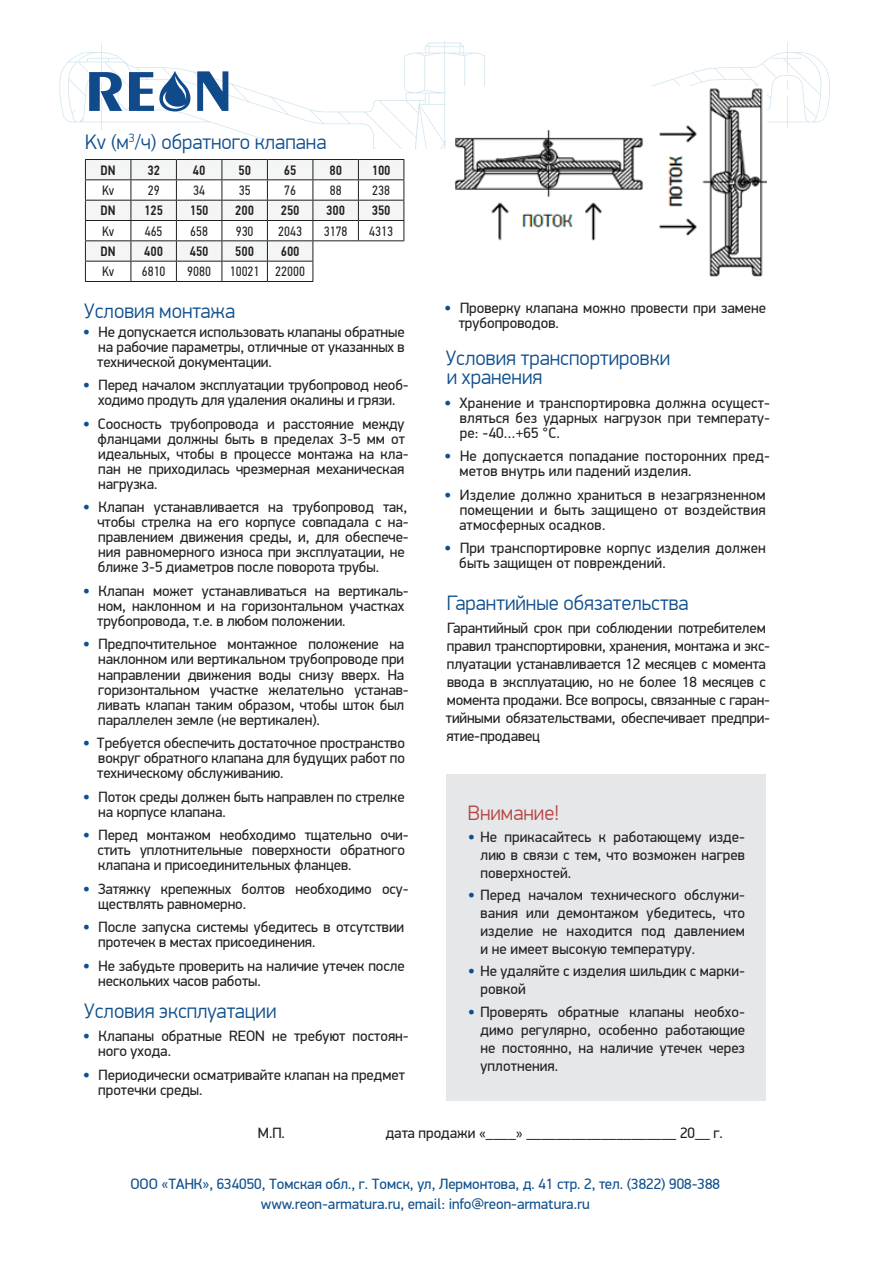
<style>
.page{position:relative;width:893px;height:1263px;background:#fff}
.page>*{position:absolute;margin:0;border:0;box-sizing:border-box;transform-origin:0 0}
.Н_1{font:300 21px/19.5px "PF Din Display Pro";color:#0f4f8d}
.zag2{font:300 21px "PF Din Display Pro";color:#0f4f8d}
.zag2-2{font:300 21px "PF Din Display Pro";color:#b54647}
.список{font:15px/15px "PF Din Display Pro";letter-spacing:-.005em;color:#231f20}
.t1{font:15px/19.5px "PF Din Display Pro";color:#0f4f8d;text-align:center}
.t2{font:13.5px "PF Din Text Cond Pro";color:#231f20}
.t3{font:500 13.5px "PF Din Text Cond Pro";color:#231f20}
.s1{font-size:18px;color:#0f4f8d}
</style>
<div class="page">
<svg style="left:59px;top:41px;width:771px;height:108px"></svg>
<svg style="left:89px;top:71px;width:139px;height:45px"></svg>
<svg style="left:85px;top:159px;width:320px;height:122px"></svg>
<hr style="left:85px;top:281px;width:46px;height:1px;background:#231f20">
<hr style="left:131px;top:281px;width:45px;height:1px;background:#231f20">
<hr style="left:176px;top:281px;width:46px;height:1px;background:#231f20">
<hr style="left:222px;top:281px;width:45px;height:1px;background:#231f20">
<hr style="left:267px;top:281px;width:46px;height:1px;background:#231f20">
<img style="left:446px;top:86px;width:320px;height:191px">
<div style="left:446px;top:774px;width:320px;height:327px;background:#e6e7e9"></div>
<p class="zag2" style="left:85px;top:130px;width:243px">Kv (м<sup>3</sup>/ч) обратного клапана</p>
<p class="t3" style="left:101px;top:162px;width:17px">DN</p>
<p class="t3" style="left:147px;top:162px;width:14px">32</p>
<p class="t3" style="left:193px;top:162px;width:14px">40</p>
<p class="t3" style="left:238px;top:162px;width:14px">50</p>
<p class="t3" style="left:284px;top:162px;width:14px">65</p>
<p class="t3" style="left:329px;top:162px;width:14px">80</p>
<p class="t3" style="left:372px;top:162px;width:20px">100</p>
<p class="t2" style="left:102px;top:182px;width:14px">Kv</p>
<p class="t2" style="left:148px;top:182px;width:13px">29</p>
<p class="t2" style="left:193px;top:182px;width:13px">34</p>
<p class="t2" style="left:239px;top:182px;width:13px">35</p>
<p class="t2" style="left:284px;top:182px;width:13px">76</p>
<p class="t2" style="left:330px;top:182px;width:13px">88</p>
<p class="t2" style="left:372px;top:182px;width:19px">238</p>
<p class="t3" style="left:101px;top:203px;width:17px">DN</p>
<p class="t3" style="left:144px;top:203px;width:20px">125</p>
<p class="t3" style="left:190px;top:203px;width:20px">150</p>
<p class="t3" style="left:235px;top:203px;width:20px">200</p>
<p class="t3" style="left:281px;top:203px;width:20px">250</p>
<p class="t3" style="left:326px;top:203px;width:20px">300</p>
<p class="t3" style="left:372px;top:203px;width:20px">350</p>
<p class="t2" style="left:102px;top:223px;width:14px">Kv</p>
<p class="t2" style="left:145px;top:223px;width:19px">465</p>
<p class="t2" style="left:190px;top:223px;width:19px">658</p>
<p class="t2" style="left:236px;top:223px;width:19px">930</p>
<p class="t2" style="left:278px;top:223px;width:25px">2043</p>
<p class="t2" style="left:324px;top:223px;width:25px">3178</p>
<p class="t2" style="left:369px;top:223px;width:25px">4313</p>
<p class="t3" style="left:101px;top:243px;width:17px">DN</p>
<p class="t3" style="left:144px;top:243px;width:20px">400</p>
<p class="t3" style="left:190px;top:243px;width:20px">450</p>
<p class="t3" style="left:235px;top:243px;width:20px">500</p>
<p class="t3" style="left:281px;top:243px;width:20px">600</p>
<p class="t2" style="left:102px;top:264px;width:14px">Kv</p>
<p class="t2" style="left:142px;top:264px;width:25px">6810</p>
<p class="t2" style="left:187px;top:264px;width:25px">9080</p>
<p class="t2" style="left:230px;top:264px;width:31px">10021</p>
<p class="t2" style="left:275px;top:264px;width:31px">22000</p>
<p class="Н_1" style="left:84px;top:301px;width:152px">Условия монтажа</p>
<p class="список" style="left:97px;top:324px;width:309px;text-align:justify;text-indent:-14px"><span class="s1">•</span> Не допускается использовать клапаны обратные на рабочие параметры, отличные от указанных в технической документации.</p>
<p class="список" style="left:83px;top:378px;width:327px;text-align:center"><span class="s1">•</span> Перед началом эксплуатации трубопровод необ&shy;ходимо продуть для удаления окалины и грязи.</p>
<p class="список" style="left:97px;top:416px;width:313px;text-indent:-15px"><span class="s1">•</span> Соосность трубопровода и расстояние между фланцами должны быть в пределах 3-5 мм от идеальных, чтобы в процессе монтажа на кла&shy;пан не приходилась чрезмерная механическая нагрузка.</p>
<p class="список" style="left:97px;top:500px;width:313px;text-indent:-15px"><span class="s1">•</span> Клапан устанавливается на трубопровод так, чтобы стрелка на его корпусе совпадала с на&shy;правлением движения среды, и, для обеспече&shy;ния равномерного износа при эксплуатации, не ближе 3-5 диаметров после поворота трубы.</p>
<p class="список" style="left:97px;top:584px;width:313px;text-indent:-14px"><span class="s1">•</span> Клапан может устанавливаться на вертикаль&shy;ном, наклонном и на горизонтальном участках трубопровода, т.е. в любом положении.</p>
<p class="список" style="left:98px;top:637px;width:313px;text-indent:-15px"><span class="s1">•</span> Предпочтительное монтажное положение на наклонном или вертикальном трубопроводе при направлении движения воды снизу вверх. На горизонтальном участке желательно устанав&shy;ливать клапан таким образом, чтобы шток был параллелен земле (не вертикален).</p>
<p class="список" style="left:97px;top:736px;width:309px;text-align:justify;text-indent:-14px"><span class="s1">•</span> Требуется обеспечить достаточное пространство вокруг обратного клапана для будущих работ по техническому обслуживанию.</p>
<p class="список" style="left:98px;top:789px;width:308px;text-indent:-15px"><span class="s1">•</span> Поток среды должен быть направлен по стрелке на корпусе клапана.</p>
<p class="список" style="left:97px;top:828px;width:313px;text-indent:-15px"><span class="s1">•</span> Перед монтажом необходимо тщательно очи&shy;стить уплотнительные поверхности обратного клапана и присоединительных фланцев.</p>
<p class="список" style="left:98px;top:881px;width:312px;text-indent:-15px"><span class="s1">•</span> Затяжку крепежных болтов необходимо осу&shy;ществлять равномерно.</p>
<p class="список" style="left:98px;top:920px;width:307px;text-indent:-15px"><span class="s1">•</span> После запуска системы убедитесь в отсутствии протечек в местах присоединения.</p>
<p class="список" style="left:98px;top:958px;width:308px;text-indent:-15px"><span class="s1">•</span> Не забудьте проверить на наличие утечек после нескольких часов работы.</p>
<p class="Н_1" style="left:84px;top:1001px;width:194px">Условия эксплуатации</p>
<p class="список" style="left:98px;top:1029px;width:312px;text-indent:-15px"><span class="s1">•</span> Клапаны обратные REON не требуют постоян&shy;ного ухода.</p>
<p class="список" style="left:98px;top:1067px;width:308px;text-indent:-15px"><span class="s1">•</span> Периодически осматривайте клапан на предмет протечки среды.</p>
<p class="список" style="left:459px;top:301px;width:309px;text-indent:-14px"><span class="s1">•</span> Проверку клапана можно провести при замене трубопроводов.</p>
<p class="Н_1" style="left:446px;top:348px;width:226px">Условия транспортировки и хранения</p>
<p class="список" style="left:460px;top:395px;width:312px;text-align:justify;text-indent:-15px"><span class="s1">•</span> Хранение и транспортировка должна осущест&shy;вляться без ударных нагрузок при температу&shy;ре: -40…+65 °С.</p>
<p class="список" style="left:460px;top:449px;width:312px;text-indent:-15px"><span class="s1">•</span> Не допускается попадание посторонних пред&shy;метов внутрь или падений изделия.</p>
<p class="список" style="left:459px;top:487px;width:308px;text-align:justify;text-indent:-15px"><span class="s1">•</span> Изделие должно храниться в незагрязненном помещении и быть защищено от воздействия атмосферных осадков.</p>
<p class="список" style="left:459px;top:541px;width:308px;text-indent:-15px"><span class="s1">•</span> При транспортировке корпус изделия должен быть защищен от повреждений.</p>
<p class="Н_1" style="left:447px;top:594px;width:243px">Гарантийные обязательства</p>
<p class="список" style="left:446px;top:619px;width:326px;line-height:18px">Гарантийный срок при соблюдении потребителем правил транспортировки, хранения, монтажа и экс&shy;плуатации устанавливается 12 месяцев с момента ввода в эксплуатацию, но не более 18 месяцев с момента продажи. Все вопросы, связанные с гаран&shy;тийными обязательствами, обеспечивает предпри&shy;ятие-продавец</p>
<p class="zag2-2" style="left:468px;top:800px;width:93px">Внимание!</p>
<p class="список" style="left:480px;top:828px;width:266px;line-height:18px;text-align:justify;text-indent:-13px"><span class="s1">•</span> Не прикасайтесь к работающему изде&shy;лию в связи с тем, что возможен нагрев поверхностей.</p>
<p class="список" style="left:480px;top:886px;width:266px;line-height:18px;text-align:justify;text-indent:-13px"><span class="s1">•</span> Перед началом технического обслужи&shy;вания или демонтажом убедитесь, что изделие не находится под давлением и не имеет высокую температуру.</p>
<p class="список" style="left:480px;top:962px;width:266px;line-height:18px;text-indent:-13px"><span class="s1">•</span> Не удаляйте с изделия шильдик с марки&shy;ровкой</p>
<p class="список" style="left:480px;top:1003px;width:266px;line-height:18px;text-align:justify;text-indent:-13px"><span class="s1">•</span> Проверять обратные клапаны необхо&shy;димо регулярно, особенно работающие не постоянно, на наличие утечек через уплотнения.</p>
<p class="список" style="left:258px;top:1125px;width:28px">М.П.</p>
<p class="список" style="left:386px;top:1125px;width:339px">дата продажи «____» ____________________ 20__ г.</p>
<p class="t1" style="left:130px;top:1174px;width:591px">ООО «ТАНК», 634050, Томская обл., г. Томск, ул, Лермонтова, д. 41 стр. 2, тел. (3822) 908-388 www.reon-armatura.ru, email: info@reon-armatura.ru</p>
</div>
